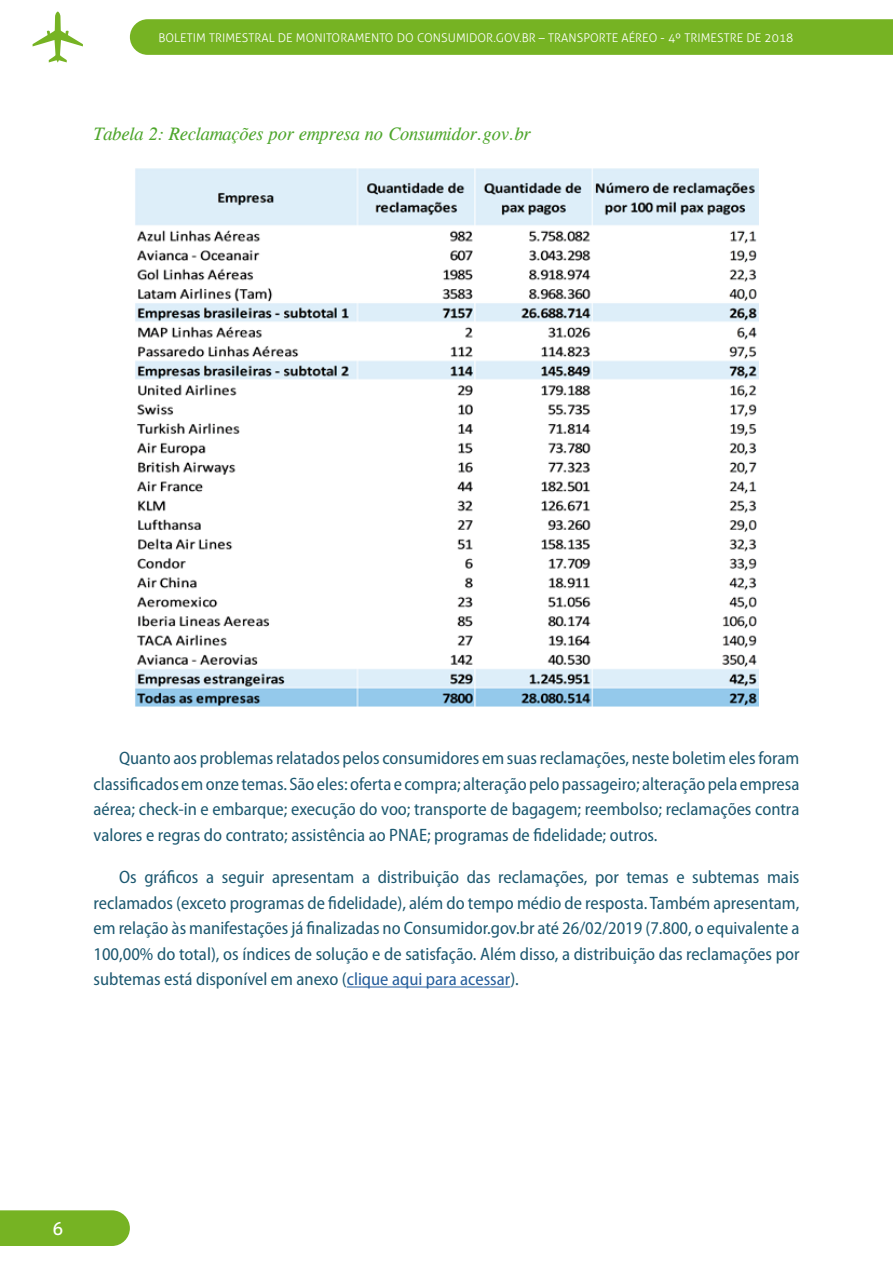
<style>
.page{position:relative;width:893px;height:1263px;background:#fff}
.page>*{position:absolute;margin:0;border:0;box-sizing:border-box;transform-origin:0 0}
.t1{font:semi-condensed 18px/25.5px "Myriad Pro";color:#1c5870;text-align:justify}
.t2{font:italic 18px "CG Times";color:#4ea62c}
.t3{font:18px "Aller";color:#fff}
.t4{font:300 12px "Aller";letter-spacing:.005em;color:#fff}
.s1{color:#245d9c}
</style>
<div class="page">
<div style="left:130px;top:19px;width:763px;height:36px;background:#76b323"></div>
<div style="left:0;top:1210px;width:130px;height:36px;background:#76b323"></div>
<svg style="left:33px;top:12px;width:50px;height:50px"></svg>
<hr style="left:347px;top:986px;width:163px;height:1px;background:#245d9c">
<img style="left:135px;top:168px;width:624px;height:538px">
<p class="t4" style="left:158px;top:31px;width:637px">BOLETIM TRIMESTRAL DE MONITORAMENTO DO CONSUMIDOR.GOV.BR – TRANSPORTE AÉREO - 4º TRIMESTRE DE 2018</p>
<p class="t2" style="left:94px;top:124px;width:439px">Tabela 2: Reclamações por empresa no Consumidor.gov.br</p>
<p class="t1" style="left:94px;top:745px;width:707px;text-indent:26px">Quanto aos problemas relatados pelos consumidores em suas reclamações, neste boletim eles foram classificados em onze temas. São eles: oferta e compra; alteração pelo passageiro; alteração pela empresa aérea; check-in e embarque; execução do voo; transporte de bagagem; reembolso; reclamações contra valores e regras do contrato; assistência ao PNAE; programas de fidelidade; outros.</p>
<p class="t1" style="left:94px;top:864px;width:707px;text-indent:26px">Os gráficos a seguir apresentam a distribuição das reclamações, por temas e subtemas mais reclamados (exceto programas de fidelidade), além do tempo médio de resposta. Também apresentam, em relação às manifestações já finalizadas no Consumidor.gov.br até 26/02/2019 (7.800, o equivalente a 100,00% do total), os índices de solução e de satisfação. Além disso, a distribuição das reclamações por subtemas está disponível em anexo (<span class="s1">clique aqui para acessar</span>).</p>
<p class="t3" style="left:53px;top:1218px;width:12px">6</p>
</div>
